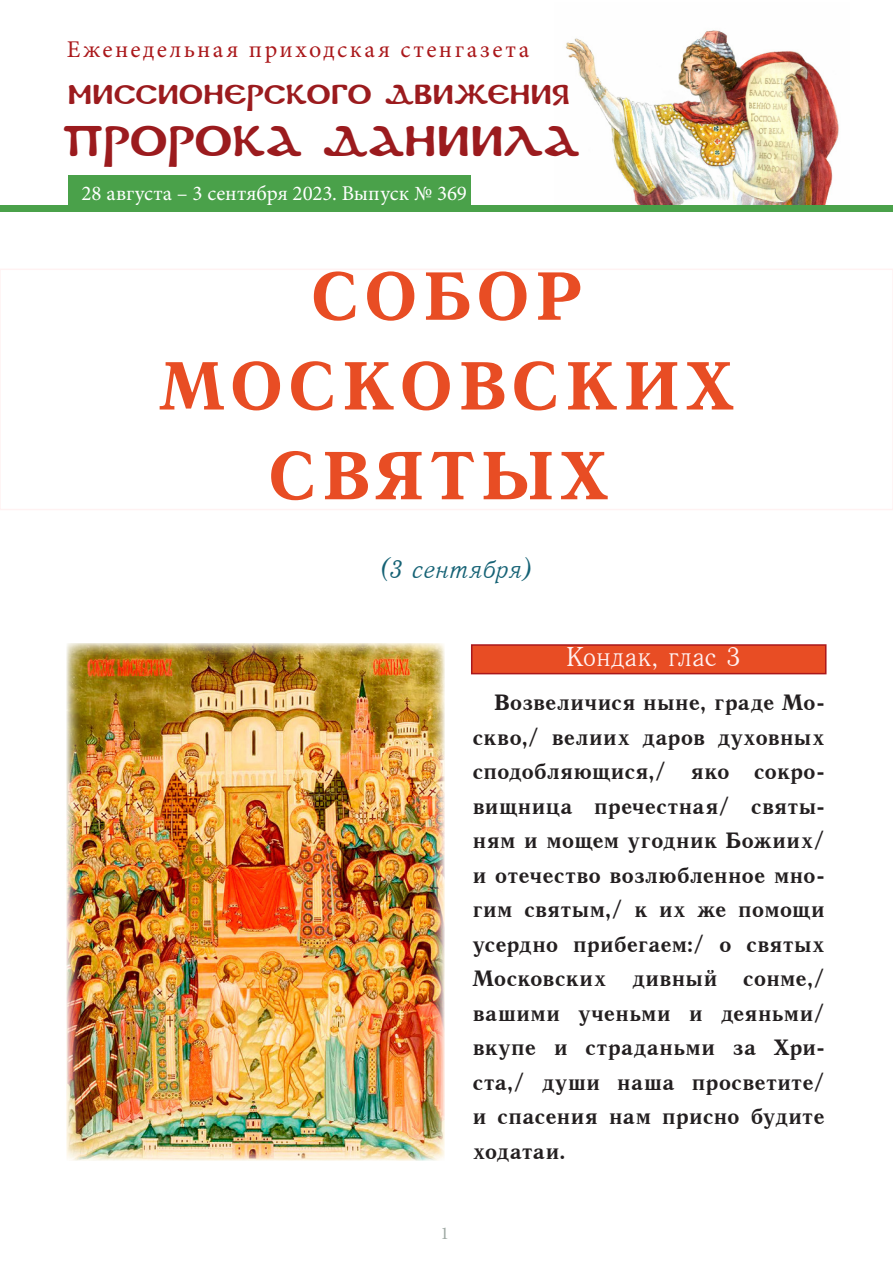
<style>
.page{position:relative;width:893px;height:1263px;background:#fff}
.page>*{position:absolute;margin:0;border:0;box-sizing:border-box;transform-origin:0 0}
.Название{font:69px "Quant Antiqua C Bold";letter-spacing:.07em;color:#e84d24}
.t1{font:42px "DS Coptic";letter-spacing:.005em;color:#9b1b1e}
.t2{font:27px "DS Coptic";letter-spacing:.005em;color:#9b1b1e}
.Тропарь_белый{font:27px "Antiqua";letter-spacing:-.01em;color:#fff2f2}
.Курсив_число_святого{font:25.5px "Quant Antiqua C Italic";letter-spacing:-.025em;color:#156275}
.t3{font:24px "Minion Pro";letter-spacing:.105em;color:#aa181b}
._2__Основной_текст{font:22.5px/34.5px "Quant Antiqua C Bold";letter-spacing:-.015em;color:#231f20;text-align:justify}
.t4{font:21px "Minion Pro";letter-spacing:-.005em;color:#fff}
.t5{font:18px "Minion Pro";color:#9fa9a4}
</style>
<div class="page">
<img style="left:555px;top:30px;width:295px;height:176px">
<div style="left:68px;top:175px;width:403px;height:34px;background:#4aa14a"></div>
<div style="left:0;top:269px;width:893px;height:241px;border:2px solid #fff2f2"></div>
<div style="left:0;top:206px;width:893px;height:6px;background:#4aa14a"></div>
<svg style="left:892px;top:474px;width:1px;height:28px"></svg>
<img style="left:67px;top:643px;width:378px;height:517px">
<div style="left:472px;top:645px;width:354px;height:29px;background:#e84d24"></div>
<div style="left:471px;top:644px;width:355px;height:30px;border:2px solid #aa181b"></div>
<p class="t3" style="left:67px;top:33px;width:464px">Еженедельная приходская стенгазета</p>
<p class="t2" style="left:68px;top:77px;width:504px">Миссионерского движения</p>
<p class="t1" style="left:62px;top:113px;width:519px">ПРОРОКА ДАНИИЛА</p>
<p class="t4" style="left:81px;top:179px;width:387px">28 августа – 3 сентября 2023. Выпуск № 369</p>
<p class="Название" style="left:311px;top:259px;width:273px">СОБОР</p>
<p class="Название" style="left:159px;top:349px;width:577px">МОСКОВСКИХ</p>
<p class="Название" style="left:268px;top:439px;width:342px">СВЯТЫХ</p>
<p class="Курсив_число_святого" style="left:378px;top:554px;width:157px">(3 сентября)</p>
<p class="Тропарь_белый" style="left:566px;top:642px;width:176px">Кондак, глас 3</p>
<p class="_2__Основной_текст" style="left:472px;top:686px;width:354px;text-indent:21px">Возвеличися ныне, граде Мо&shy;скво,/ велиих даров духовных сподобляющися,/ яко сокро&shy;вищница пречестная/ святы&shy;ням и мощем угодник Божиих/ и отечество возлюбленное мно&shy;гим святым,/ к их же помощи усердно прибегаем:/ о святых Московских дивный сонме,/ вашими ученьми и деяньми/ вкупе и страданьми за Хри&shy;ста,/ души наша просветите/ и спасения нам присно будите ходатаи.</p>
<p class="t5" style="left:440px;top:1221px;width:10px">1</p>
</div>
